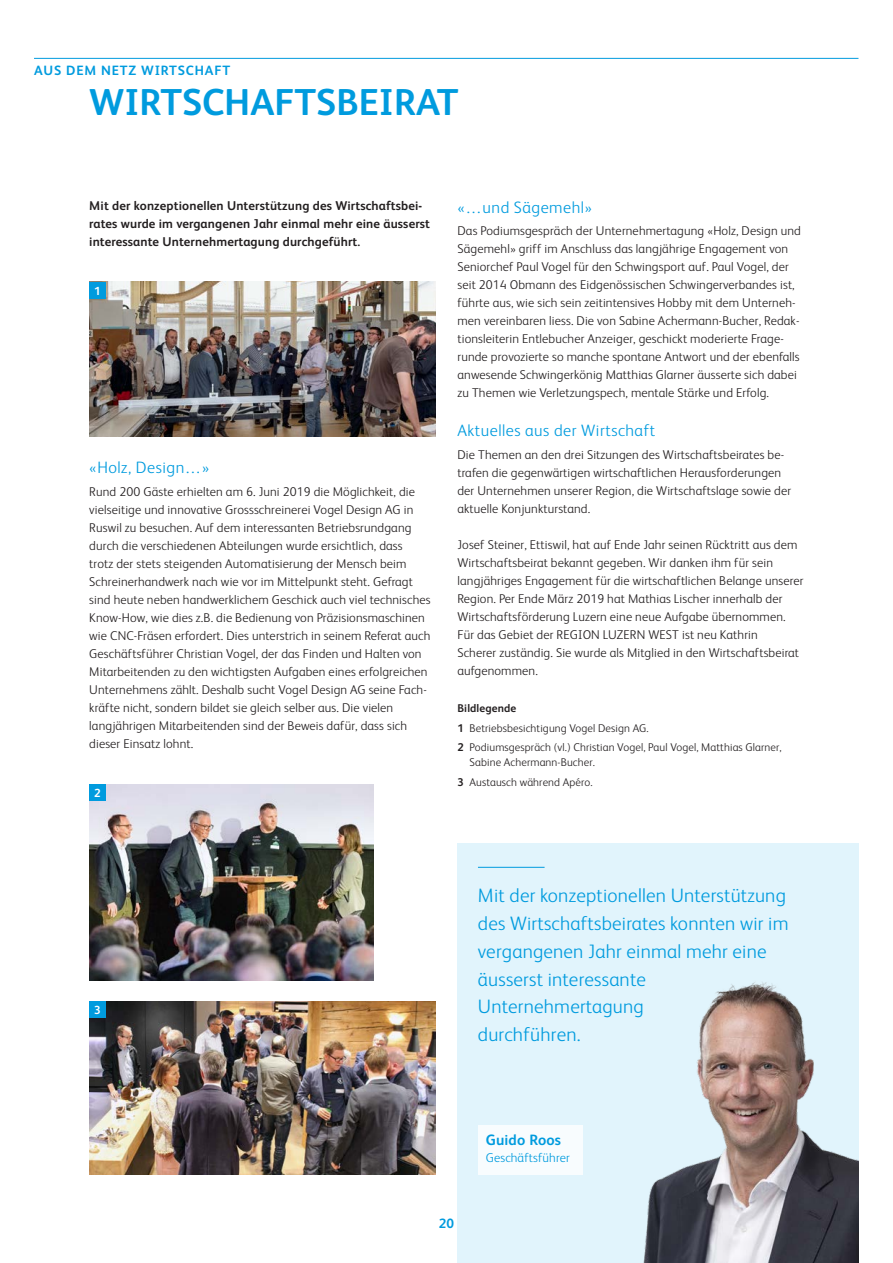
<style>
.page{position:relative;width:893px;height:1263px;background:#fff}
.page>*{position:absolute;margin:0;border:0;box-sizing:border-box;transform-origin:0 0}
.t1{font:700 37.5px "FS Albert";color:#009bde}
.t2{font:300 19.5px/27.8px "FS Albert";letter-spacing:.01em;color:#009bde}
.t3{font:300 16.5px "FS Albert";letter-spacing:.03em;color:#009bde}
.t4{font:700 15px "FS Albert";letter-spacing:.01em;color:#009bde}
.t5{font:700 13.5px "FS Albert";letter-spacing:.06em;color:#009bde}
.t6{font:300 12.75px/18px "FS Albert";letter-spacing:.01em;color:#231f20}
.t7{font:700 12.75px/18px "FS Albert";letter-spacing:.01em;color:#231f20}
.t8{font:300 12.75px "FS Albert";letter-spacing:.01em;color:#009bde}
.t9{font:700 11.7px "FS Albert";color:#fff}
.t10{font:300 11.25px/19.5px "FS Albert";letter-spacing:.01em;color:#231f20}
.s1{font-weight:700}
</style>
<div class="page">
<div style="left:457px;top:843px;width:402px;height:420px;background:#e1f4fc"></div>
<img style="left:89px;top:784px;width:284px;height:196px">
<img style="left:89px;top:1001px;width:346px;height:173px">
<hr style="left:34px;top:58px;width:824px;height:1px;background:#009bde">
<div style="left:89px;top:1001px;width:16px;height:17px;background:#009bde"></div>
<img style="left:89px;top:282px;width:346px;height:155px">
<div style="left:89px;top:784px;width:16px;height:17px;background:#009bde"></div>
<div style="left:89px;top:282px;width:16px;height:16px;background:#009bde"></div>
<div style="left:479px;top:1124px;width:104px;height:50px;background:#f8fcfe"></div>
<hr style="left:478px;top:867px;width:67px;height:1px;background:#009bde">
<img style="left:643px;top:982px;width:216px;height:281px">
<p class="t5" style="left:34px;top:61px;width:198px">AUS DEM NETZ WIRTSCHAFT</p>
<h1 class="t1" style="left:89px;top:77px;width:371px">WIRTSCHAFTSBEIRAT</h1>
<p class="t7" style="left:89px;top:196px;width:342px">Mit der konzeptionellen Unterstützung des Wirtschaftsbei&shy;rates wurde im vergangenen Jahr einmal mehr eine äusserst interessante Unternehmertagung durchgeführt.</p>
<p class="t9" style="left:94px;top:283px;width:8px">1</p>
<p class="t3" style="left:89px;top:456px;width:122px">«Holz, Design…»</p>
<p class="t6" style="left:89px;top:481px;width:343px">Rund 200 Gäste erhielten am 6. Juni 2019 die Möglichkeit, die vielseitige und innovative Grossschreinerei Vogel Design AG in Ruswil zu besuchen. Auf dem interessanten Betriebsrundgang durch die verschiedenen Abteilungen wurde ersichtlich, dass<br>trotz der stets steigenden Automatisierung der Mensch beim Schreinerhandwerk nach wie vor im Mittelpunkt steht. Gefragt sind heute neben handwerklichem Geschick auch viel technisches Know-How, wie dies z.B. die Bedienung von Präzisionsmaschinen wie CNC-Fräsen erfordert. Dies unterstrich in seinem Referat auch Geschäftsführer Christian Vogel, der das Finden und Halten von Mitarbeitenden zu den wichtigsten Aufgaben eines erfolgreichen Unternehmens zählt. Deshalb sucht Vogel Design AG seine Fach&shy;kräfte nicht, sondern bildet sie gleich selber aus. Die vielen langjährigen Mitarbeitenden sind der Beweis dafür, dass sich dieser Einsatz lohnt.</p>
<p class="t9" style="left:94px;top:785px;width:8px">2</p>
<p class="t3" style="left:457px;top:196px;width:136px">«…und Sägemehl»</p>
<p class="t6" style="left:457px;top:221px;width:345px">Das Podiumsgespräch der Unternehmertagung «Holz, Design und Sägemehl» griff im Anschluss das langjährige Engagement von Seniorchef Paul Vogel für den Schwingsport auf. Paul Vogel, der seit 2014 Obmann des Eidgenössischen Schwingerverbandes ist, führte aus, wie sich sein zeitintensives Hobby mit dem Unterneh&shy;men vereinbaren liess. Die von Sabine Achermann-Bucher, Redak&shy;tionsleiterin Entlebucher Anzeiger, geschickt moderierte Frage&shy;runde provozierte so manche spontane Antwort und der ebenfalls anwesende Schwingerkönig Matthias Glarner äusserte sich dabei zu Themen wie Verletzungspech, mentale Stärke und Erfolg.</p>
<p class="t3" style="left:457px;top:420px;width:199px">Aktuelles aus der Wirtschaft</p>
<p class="t6" style="left:457px;top:445px;width:335px">Die Themen an den drei Sitzungen des Wirtschaftsbeirates be&shy;trafen die gegenwärtigen wirtschaftlichen Herausforderungen der Unternehmen unserer Region, die Wirtschaftslage sowie der aktuelle Konjunkturstand.</p>
<p class="t6" style="left:457px;top:535px;width:348px">Josef Steiner, Ettiswil, hat auf Ende Jahr seinen Rücktritt aus dem Wirtschaftsbeirat bekannt gegeben. Wir danken ihm für sein langjähriges Engagement für die wirtschaftlichen Belange unserer Region. Per Ende März 2019 hat Mathias Lischer innerhalb der Wirtschaftsförderung Luzern eine neue Aufgabe übernommen.<br>Für das Gebiet der REGION LUZERN WEST ist neu Kathrin<br>Scherer zuständig. Sie wurde als Mitglied in den Wirtschaftsbeirat aufgenommen.</p>
<p class="t10" style="left:457px;top:698px;width:326px"><span class="s1">Bildlegende<br>1</span> Betriebsbesichtigung Vogel Design AG.<br><span class="s1">2</span> Podiumsgespräch (vl.) Christian Vogel, Paul Vogel, Matthias Glarner,</p>
<p class="t10" style="left:457px;top:752px;width:139px;text-align:right">Sabine Achermann-Bucher.<br><span class="s1">3</span> Austausch während Apéro.</p>
<p class="t9" style="left:94px;top:1002px;width:8px">3</p>
<h2 class="t2" style="left:478px;top:881px;width:312px">Mit der konzeptionellen Unterstützung des Wirtschaftsbeirates konnten wir im vergangenen Jahr einmal mehr eine äusserst interessante<br>Unternehmertagung<br>durchführen.</h2>
<p class="t5" style="left:439px;top:1214px;width:17px">20</p>
<p class="t4" style="left:486px;top:1130px;width:77px">Guido Roos</p>
<p class="t8" style="left:486px;top:1149px;width:86px">Geschäftsführer</p>
</div>
